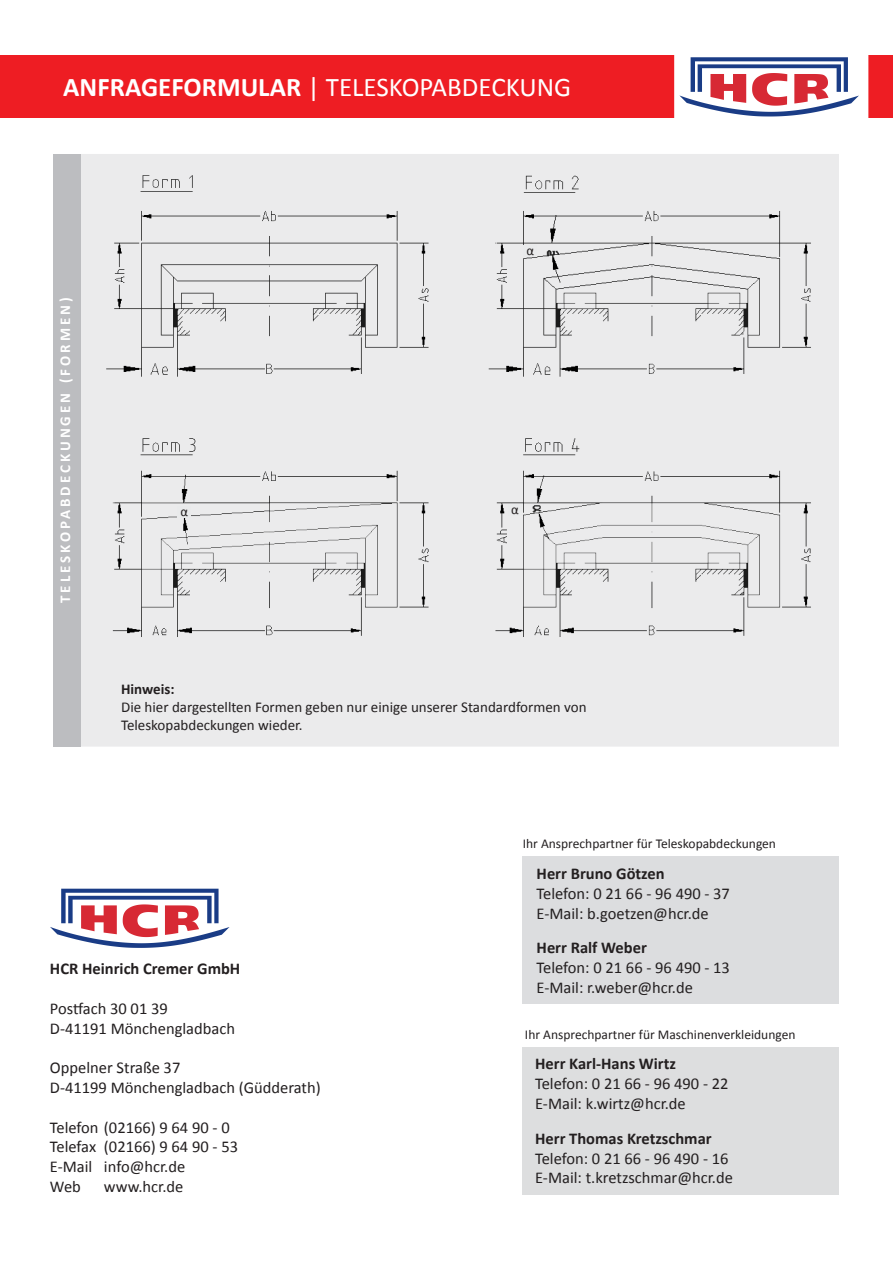
<style>
.page{position:relative;width:893px;height:1263px;background:#fff}
.page>*{position:absolute;margin:0;border:0;box-sizing:border-box;transform-origin:0 0}
.t1{font:27px "Calibri";color:#fff}
.t2{font:16.5px "Calibri";color:#231f20}
.t3{font:700 16.5px "Calibri";color:#231f20}
.t4{font:15px/18px "Calibri";color:#231f20}
.t5{font:700 15px "Calibri";letter-spacing:.2em;color:#fff}
.t6{font:700 15px "Calibri";color:#231f20}
.t7{font:13.5px "Calibri";color:#231f20}
.s1{font-weight:700}
</style>
<div class="page">
<div style="left:81px;top:154px;width:758px;height:593px;background:#ebebec"></div>
<div style="left:523px;top:1047px;width:316px;height:147px;background:#dddedf"></div>
<div style="left:523px;top:856px;width:316px;height:147px;background:#dcdddf"></div>
<img style="left:106px;top:175px;width:705px;height:462px">
<svg style="left:50px;top:889px;width:180px;height:59px"></svg>
<div style="left:53px;top:154px;width:28px;height:593px;background:#bcbdc0"></div>
<div style="left:0;top:55px;width:893px;height:63px;background:#ee1d23"></div>
<div style="left:674px;top:53px;width:194px;height:66px;background:#fff"></div>
<svg style="left:679px;top:57px;width:180px;height:59px"></svg>
<div style="left:523px;top:245px;width:14px;height:12px;background:#e9eaeb"></div>
<div style="left:178px;top:506px;width:13px;height:12px;background:#e9eaeb"></div>
<div style="left:508px;top:504px;width:14px;height:12px;background:#e9eaeb"></div>
<p class="t1" style="left:63px;top:69px;width:509px"><span class="s1">ANFRAGEFORMULAR</span> | TELESKOPABDECKUNG</p>
<p class="t5" style="left:56px;top:603px;width:307px;rotate:-90deg">TELESKOPABDECKUNGEN (FORMEN)</p>
<p class="t7" style="left:526px;top:242px;width:9px">α</p>
<p class="t7" style="left:181px;top:503px;width:9px">α</p>
<p class="t7" style="left:511px;top:501px;width:9px">α</p>
<p class="t6" style="left:121px;top:679px;width:55px">Hinweis:</p>
<p class="t4" style="left:121px;top:698px;width:467px">Die hier dargestellten Formen geben nur einige unserer Standardformen von<br>Teleskopabdeckungen wieder.</p>
<p class="t3" style="left:50px;top:958px;width:192px">HCR Heinrich Cremer GmbH</p>
<p class="t2" style="left:50px;top:998px;width:119px">Postfach 30 01 39</p>
<p class="t2" style="left:50px;top:1018px;width:187px">D-41191 Mönchengladbach</p>
<p class="t2" style="left:50px;top:1057px;width:132px">Oppelner Straße 37</p>
<p class="t2" style="left:50px;top:1077px;width:272px">D-41199 Mönchengladbach (Güdderath)</p>
<p class="t2" style="left:50px;top:1117px;width:181px">Telefon (02166) 9 64 90 - 0</p>
<p class="t2" style="left:50px;top:1136px;width:190px">Telefax (02166) 9 64 90 - 53</p>
<p class="t2" style="left:50px;top:1156px;width:137px">E-Mail info@hcr.de</p>
<p class="t2" style="left:50px;top:1176px;width:32px">Web</p>
<p class="t2" style="left:104px;top:1176px;width:81px">www.hcr.de</p>
<p class="t7" style="left:523px;top:834px;width:255px">Ihr Ansprechpartner für Teleskopabdeckungen</p>
<p class="t3" style="left:537px;top:863px;width:130px">Herr Bruno Götzen</p>
<p class="t2" style="left:537px;top:883px;width:195px">Telefon: 0 21 66 - 96 490 - 37</p>
<p class="t2" style="left:537px;top:903px;width:174px">E-Mail: b.goetzen@hcr.de</p>
<p class="t3" style="left:537px;top:937px;width:112px">Herr Ralf Weber</p>
<p class="t2" style="left:537px;top:957px;width:195px">Telefon: 0 21 66 - 96 490 - 13</p>
<p class="t2" style="left:537px;top:977px;width:158px">E-Mail: r.weber@hcr.de</p>
<p class="t7" style="left:525px;top:1026px;width:272px">Ihr Ansprechpartner für Maschinenverkleidungen</p>
<p class="t3" style="left:535px;top:1053px;width:142px">Herr Karl-Hans Wirtz</p>
<p class="t2" style="left:535px;top:1073px;width:195px">Telefon: 0 21 66 - 96 490 - 22</p>
<p class="t2" style="left:535px;top:1093px;width:152px">E-Mail: k.wirtz@hcr.de</p>
<p class="t3" style="left:535px;top:1128px;width:178px">Herr Thomas Kretzschmar</p>
<p class="t2" style="left:535px;top:1147px;width:195px">Telefon: 0 21 66 - 96 490 - 16</p>
<p class="t2" style="left:535px;top:1167px;width:199px">E-Mail: t.kretzschmar@hcr.de</p>
</div>
